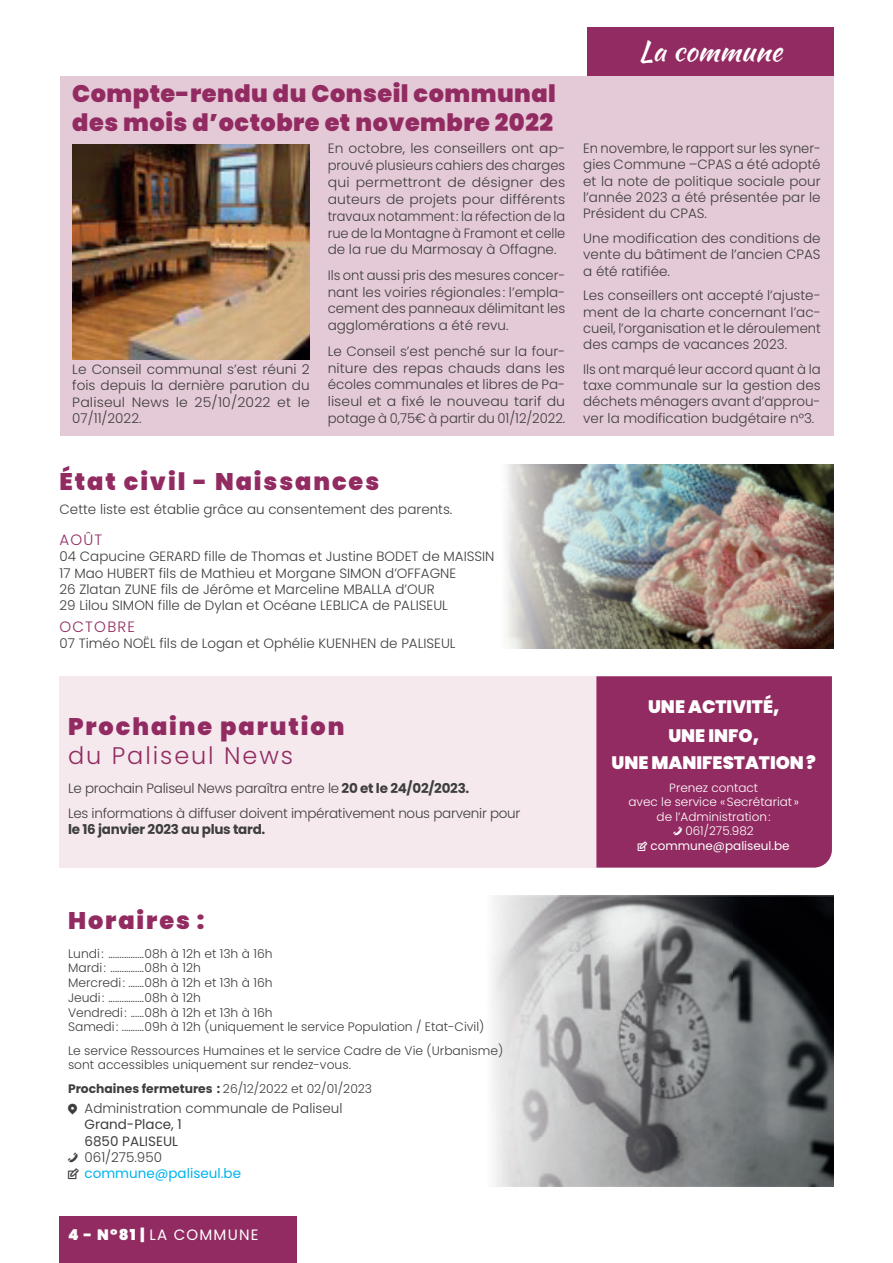
<style>
.page{position:relative;width:893px;height:1263px;background:#fff}
.page>*{position:absolute;margin:0;border:0;box-sizing:border-box;transform-origin:0 0}
.t1{font:28.5px "Kaushan Script";color:#fff}
.t2{font:900 24px/28.8px "Poppins";letter-spacing:.02em;color:#922b61}
.t3{font:900 24px "Poppins";letter-spacing:.08em;color:#922b61}
.t4{font:300 24px "Poppins";letter-spacing:.08em;color:#922b61}
.t5{font:900 18px/27.8px "Poppins";color:#fff;text-align:center}
.t6{font:15px "Poppins";letter-spacing:.08em;color:#fff}
.t7{font:300 15px "Poppins";letter-spacing:.08em;color:#922b61}
.t8{font:300 13.5px/16.2px "Poppins";color:#3e3e3f;text-align:justify}
.t9{font:300 13.5px/24.8px "Poppins";letter-spacing:-.02em;color:#3e3e3f}
.t10{font:700 13.5px "Poppins";letter-spacing:-.02em;color:#3e3e3f}
.t11{font:13.5px/16.2px "Poppins";color:#3e3e3f}
.t12{font:13.5px "Poppins";color:#00b3ef}
.t13{font:300 12.3px/14.7px "Poppins";color:#3e3e3f}
.t14{font:300 12px "Poppins";color:#fff}
.t15{font:12px "Poppins";color:#fff}
.s1{font-weight:700}
.s2{font-weight:900}
</style>
<div class="page">
<div style="left:60px;top:1216px;width:237px;height:47px;background:#922b61"></div>
<div style="left:587px;top:27px;width:246px;height:50px;background:#922b61"></div>
<img style="left:506px;top:464px;width:327px;height:184px">
<img style="left:492px;top:895px;width:341px;height:291px">
<div style="left:60px;top:77px;width:773px;height:359px;background:#e4c9d6"></div>
<img style="left:72px;top:145px;width:238px;height:214px">
<div style="left:60px;top:676px;width:537px;height:192px;background:#f5e9ee"></div>
<div style="left:596px;top:676px;width:236px;height:192px;background:#922b61"></div>
<svg style="left:674px;top:827px;width:8px;height:8px"></svg>
<svg style="left:638px;top:841px;width:9px;height:9px"></svg>
<h2 class="t2" style="left:72px;top:79px;width:485px">Compte-rendu du Conseil communal des mois d’octobre et novembre 2022</h2>
<p class="t8" style="left:72px;top:361px;width:239px">Le Conseil communal s’est réuni 2 fois depuis la dernière parution du Paliseul News le 25/10/2022 et le 07/11/2022.</p>
<p class="t8" style="left:328px;top:140px;width:239px;line-height:16.8px">En octobre, les conseillers ont ap&shy;prouvé plusieurs cahiers des charges qui permettront de désigner des auteurs de projets pour différents travaux notamment : la réfection de la rue de la Montagne à Framont et celle de la rue du Marmosay à Offagne.</p>
<p class="t8" style="left:328px;top:267px;width:239px;line-height:16.8px">Ils ont aussi pris des mesures concer&shy;nant les voiries régionales : l’empla&shy;cement des panneaux délimitant les agglomérations a été revu.</p>
<p class="t8" style="left:328px;top:343px;width:239px;line-height:16.8px">Le Conseil s’est penché sur la four&shy;niture des repas chauds dans les écoles communales et libres de Pa&shy;liseul et a fixé le nouveau tarif du potage à 0,75€ à partir du 01/12/2022.</p>
<h2 class="t3" style="left:60px;top:467px;width:321px">État civil - Naissances</h2>
<p class="t8" style="left:60px;top:502px;width:394px">Cette liste est établie grâce au consentement des parents.</p>
<p class="t7" style="left:60px;top:531px;width:44px">AOÛT</p>
<p class="t8" style="left:60px;top:549px;width:437px;text-align:left">04 Capucine GERARD fille de Thomas et Justine BODET de MAISSIN 17 Mao HUBERT fils de Mathieu et Morgane SIMON d’OFFAGNE<br>26 Zlatan ZUNE fils de Jérôme et Marceline MBALLA d’OUR<br>29 Lilou SIMON fille de Dylan et Océane LEBLICA de PALISEUL</p>
<p class="t7" style="left:60px;top:618px;width:77px">OCTOBRE</p>
<p class="t8" style="left:60px;top:636px;width:398px">07 Timéo NOËL fils de Logan et Ophélie KUENHEN de PALISEUL</p>
<h2 class="t3" style="left:68px;top:712px;width:278px">Prochaine parution</h2>
<h2 class="t4" style="left:68px;top:741px;width:227px">du Paliseul News</h2>
<p class="t9" style="left:68px;top:776px;width:454px">Le prochain Paliseul News paraîtra entre le <span class="s1">20 et le 24/02/2023.<br></span>Les informations à diffuser doivent impérativement nous parvenir pour</p>
<p class="t10" style="left:68px;top:822px;width:199px">le 16 janvier 2023 au plus tard.</p>
<h1 class="t1" style="left:638px;top:31px;width:145px">La commune</h1>
<p class="t8" style="left:583px;top:140px;width:239px">En novembre, le rapport sur les syner&shy;gies Commune –CPAS a été adopté et la note de politique sociale pour l’année 2023 a été présentée par le Président du CPAS.</p>
<p class="t8" style="left:583px;top:230px;width:239px">Une modification des conditions de vente du bâtiment de l’ancien CPAS a été ratifiée.</p>
<p class="t8" style="left:583px;top:288px;width:239px">Les conseillers ont accepté l’ajuste&shy;ment de la charte concernant l’ac&shy;cueil, l’organisation et le déroulement des camps de vacances 2023.</p>
<p class="t8" style="left:583px;top:361px;width:239px">Ils ont marqué leur accord quant à la taxe communale sur la gestion des déchets ménagers avant d’approu&shy;ver la modification budgétaire n°3.</p>
<h3 class="t5" style="left:611px;top:693px;width:206px">UNE ACTIVITÉ,<br>UNE INFO,<br>UNE MANIFESTATION ?</h3>
<p class="t14" style="left:669px;top:781px;width:90px">Prenez contact</p>
<p class="t14" style="left:628px;top:795px;width:172px">avec le service « Secrétariat »</p>
<p class="t14" style="left:657px;top:810px;width:116px">de l’Administration :</p>
<p class="t14" style="left:685px;top:824px;width:70px">061/275.982</p>
<p class="t15" style="left:650px;top:838px;width:141px">commune@paliseul.be</p>
<h2 class="t3" style="left:68px;top:907px;width:138px">Horaires :</h2>
<p class="t13" style="left:68px;top:946px;width:418px">Lundi : ................08h à 12h et 13h à 16h<br>Mardi : ...............08h à 12h<br>Mercredi : .......08h à 12h et 13h à 16h<br>Jeudi : ................08h à 12h<br>Vendredi : ......08h à 12h et 13h à 16h<br>Samedi : ..........09h à 12h (uniquement le service Population / Etat-Civil)</p>
<p class="t13" style="left:68px;top:1043px;width:437px">Le service Ressources Humaines et le service Cadre de Vie (Urbanisme) sont accessibles uniquement sur rendez-vous.</p>
<p class="t13" style="left:68px;top:1081px;width:306px"><span class="s1">Prochaines fermetures :</span> 26/12/2022 et 02/01/2023</p>
<p class="t8" style="left:85px;top:1100px;width:259px">Administration communale de Paliseul</p>
<p class="t11" style="left:85px;top:1116px;width:99px">Grand-Place, 1<br>6850 PALISEUL</p>
<p class="t8" style="left:85px;top:1149px;width:79px">061/275.950</p>
<p class="t12" style="left:85px;top:1165px;width:158px">commune@paliseul.be</p>
<p class="t6" style="left:68px;top:1226px;width:192px"><span class="s2">4 - N°81 |</span> LA COMMUNE</p>
</div>
